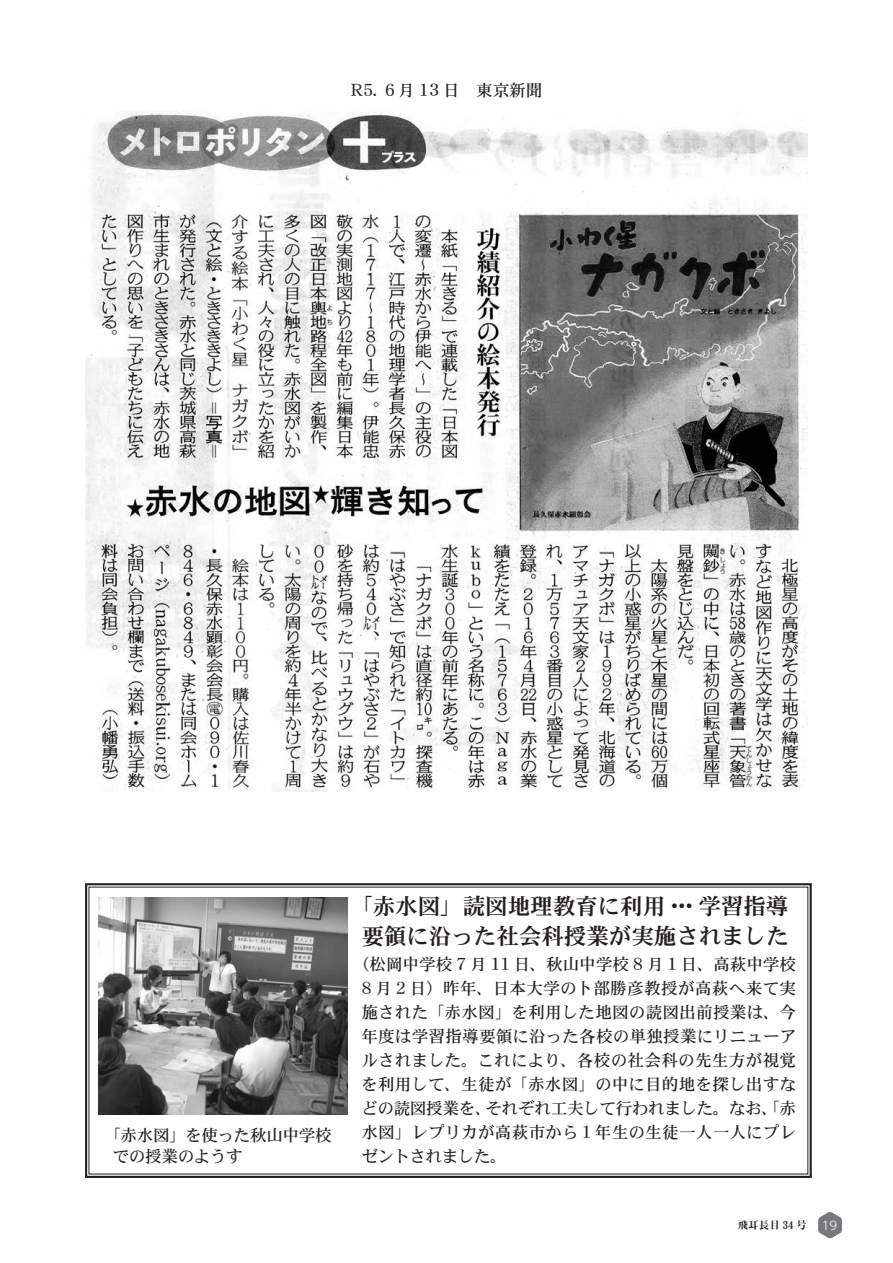
<style>
.page{position:relative;width:893px;height:1263px;background:#fff}
.page>*{position:absolute;margin:0;border:0;box-sizing:border-box;transform-origin:0 0}
.t1{font:22.5px/30px "DFHS Mincho W7 WINP RKSJ H";color:#231f20;text-align:center}
.t2{font:16.5px/24px "DFHS Mincho W5 WINP RKSJ H";letter-spacing:-.01em;color:#231f20;text-align:justify}
.t3{font:300 11.7px "UD Shin M Go Pro";color:#fff}
.t4{font:10.65px "Motoya Mincho W5 90 msp RKSJ H";color:#231f20}
</style>
<div class="page">
<svg style="left:818px;top:1212px;width:24px;height:26px"></svg>
<img style="left:85px;top:111px;width:723px;height:680px">
<svg style="left:85px;top:883px;width:727px;height:295px"></svg>
<img style="left:99px;top:897px;width:249px;height:218px">
<p class="t2" style="left:351px;top:78px;width:193px">R5. ６月 13 日　東京新聞</p>
<p class="t2" style="left:113px;top:1125px;width:221px;line-height:21px;text-indent:-8px">「赤水図」を使った秋山中学校での授業のようす</p>
<h1 class="t1" style="left:350px;top:890px;width:440px">「赤水図」読図地理教育に利用･･･学習指導要領に沿った社会科授業が実施されました</h1>
<p class="t2" style="left:361px;top:952px;width:436px;text-indent:-8px">（松岡中学校 7 月 11 日、秋山中学校 8 月 1 日、高萩中学校8 月 2 日）昨年、日本大学の卜部勝彦教授が高萩へ来て実施された「赤水図」を利用した地図の読図出前授業は、今年度は学習指導要領に沿った各校の単独授業にリニューアルされました。これにより、各校の社会科の先生方が視覚を利用して、生徒が「赤水図」の中に目的地を探し出すなどの読図授業を、それぞれ工夫して行われました。なお、「赤水図」レプリカが高萩市から１年生の生徒一人一人にプレゼントされました。</p>
<p class="t4" style="left:738px;top:1220px;width:71px">飛耳長目 34 号</p>
<p class="t3" style="left:822px;top:1216px;width:17px">19</p>
</div>
